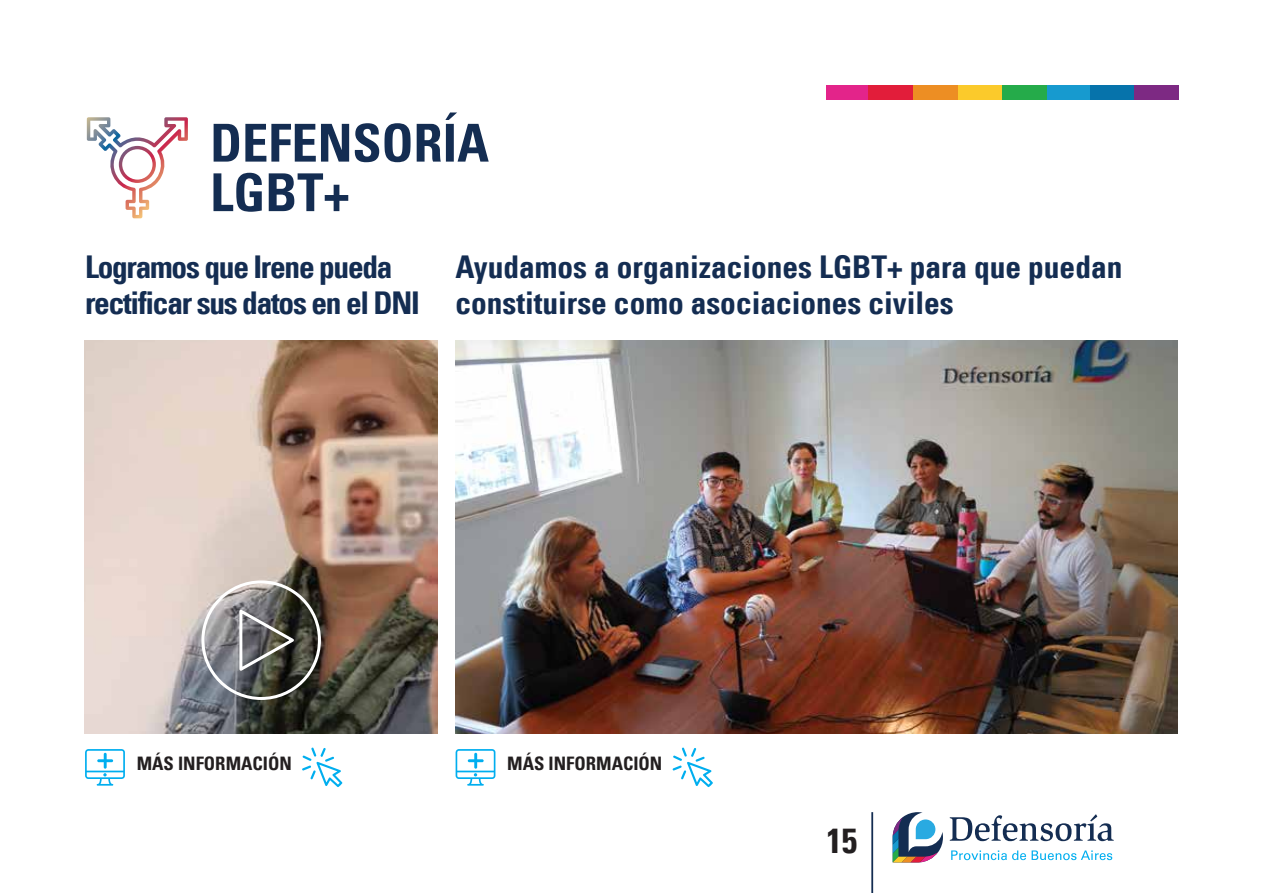
<style>
.page{position:relative;width:1263px;height:893px;background:#fff}
.page>*{position:absolute;margin:0;border:0;box-sizing:border-box;transform-origin:0 0}
.t1{font:700 condensed 52.35px/49.5px "Univers LT";color:#142d52}
.t2{font:700 condensed 34.65px "Univers LT";color:#231f20}
.t3{font:700 condensed 31.35px/36.2px "Univers LT";color:#142d52}
.t4{font:700 condensed 31.35px/36.2px "Univers LT";letter-spacing:-.04em;color:#142d52}
.t5{font:700 condensed 18.6px "Univers LT";color:#231f20}
</style>
<div class="page">
<svg style="left:893px;top:812px;width:50px;height:50px"></svg>
<svg style="left:950px;top:814px;width:164px;height:27px"></svg>
<svg style="left:951px;top:850px;width:161px;height:10px"></svg>
<hr style="left:871px;top:812px;width:2px;height:81px;background:#142d52">
<svg style="left:85px;top:749px;width:40px;height:37px"></svg>
<hr style="left:104px;top:753px;width:3px;height:16px;background:#00aeef">
<hr style="left:97px;top:759px;width:16px;height:3px;background:#00aeef">
<svg style="left:302px;top:747px;width:40px;height:40px"></svg>
<svg style="left:456px;top:749px;width:39px;height:37px"></svg>
<hr style="left:474px;top:753px;width:3px;height:16px;background:#00aeef">
<hr style="left:468px;top:759px;width:16px;height:3px;background:#00aeef">
<svg style="left:672px;top:747px;width:41px;height:40px"></svg>
<svg style="left:87px;top:117px;width:101px;height:101px"></svg>
<div style="left:1046px;top:85px;width:44px;height:14px;background:#179acf"></div>
<div style="left:1090px;top:85px;width:44px;height:14px;background:#0673ab"></div>
<div style="left:1134px;top:85px;width:45px;height:14px;background:#7d2983"></div>
<div style="left:1002px;top:85px;width:44px;height:14px;background:#25ab4a"></div>
<div style="left:826px;top:85px;width:43px;height:14px;background:#e3248a"></div>
<div style="left:957px;top:85px;width:45px;height:14px;background:#fbca2b"></div>
<div style="left:913px;top:85px;width:44px;height:14px;background:#ed8e23"></div>
<div style="left:869px;top:85px;width:44px;height:14px;background:#e21d3a"></div>
<img style="left:85px;top:341px;width:353px;height:393px">
<div style="left:201px;top:580px;width:120px;height:120px;border:3px solid #fff;border-radius:50%"></div>
<svg style="left:237px;top:607px;width:62px;height:67px;background:#646461"></svg>
<img style="left:456px;top:341px;width:722px;height:393px">
<h1 class="t1" style="left:210px;top:118px;width:280px">DEFENSORÍA<br>LGBT+</h1>
<p class="t4" style="left:85px;top:248px;width:336px">Logramos que Irene pueda rectificar sus datos en el DNI</p>
<p class="t3" style="left:455px;top:248px;width:668px">Ayudamos a organizaciones LGBT+ para que puedan constituirse como asociaciones civiles</p>
<p class="t5" style="left:137px;top:752px;width:157px">MÁS INFORMACIÓN</p>
<p class="t5" style="left:507px;top:752px;width:157px">MÁS INFORMACIÓN</p>
<p class="t2" style="left:826px;top:819px;width:32px">15</p>
</div>
